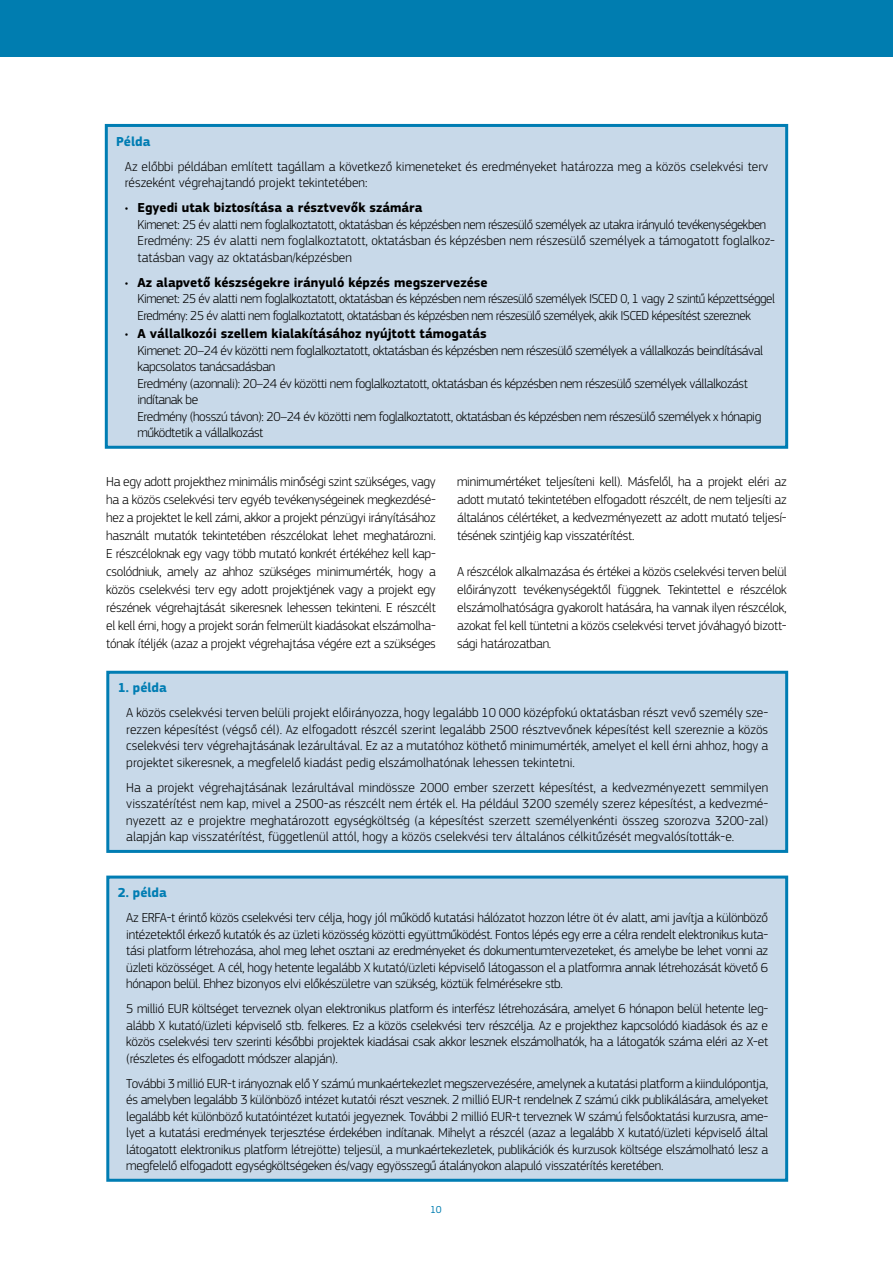
<style>
.page{position:relative;width:893px;height:1263px;background:#fff}
.page>*{position:absolute;margin:0;border:0;box-sizing:border-box;transform-origin:0 0}
.Box_Body{font:300 13.5px/16.5px "EC Square Sans Pro";letter-spacing:-.03em;color:#000;text-align:justify}
.Body{font:300 13.5px/18px "EC Square Sans Pro";letter-spacing:-.02em;color:#000;text-align:justify}
.Box_Body-2{font:300 13.5px/16.5px "EC Square Sans Pro";color:#000}
.Title_table{font:700 13.5px "EC Square Sans Pro";color:#007db3}
.t1{font:10.5px "EC Square Sans Pro";color:#007db0}
.s1{font-weight:700}
</style>
<div class="page">
<div style="left:0;top:0;width:893px;height:57px;background:#007db0"></div>
<div style="left:106px;top:125px;width:681px;height:322px;background:#c8d9e9"></div>
<div style="left:105px;top:124px;width:683px;height:325px;border:3px solid #007db3"></div>
<div style="left:108px;top:672px;width:679px;height:179px;background:#c8d9e9"></div>
<div style="left:106px;top:671px;width:682px;height:182px;border:3px solid #007db3"></div>
<div style="left:108px;top:877px;width:679px;height:303px;background:#c8d9e9"></div>
<div style="left:106px;top:875px;width:682px;height:307px;border:3px solid #007db3"></div>
<h5 class="Title_table" style="left:116px;top:133px;width:36px">Példa</h5>
<p class="Box_Body-2" style="left:125px;top:158px;width:645px">Az előbbi példában említett tagállam a következő kimeneteket és eredményeket határozza meg a közös cselekvési terv részeként végrehajtandó projekt tekintetében:</p>
<p class="Box_Body-2" style="left:138px;top:199px;width:639px;text-indent:-13px">• <span class="s1">Egyedi utak biztosítása a résztvevők számára<br></span>Kimenet: 25 év alatti nem foglalkoztatott, oktatásban és képzésben nem részesülő személyek az utakra irányuló tevékenységekben Eredmény: 25 év alatti nem foglalkoztatott, oktatásban és képzésben nem részesülő személyek a támogatott foglalkoz&shy;tatásban vagy az oktatásban/képzésben</p>
<p class="Box_Body" style="left:138px;top:274px;width:639px;text-align:left;text-indent:-13px">• <span class="s1">Az alapvető készségekre irányuló képzés megszervezése<br></span>Kimenet: 25 év alatti nem foglalkoztatott, oktatásban és képzésben nem részesülő személyek ISCED 0, 1 vagy 2 szintű képzettséggel<br>Eredmény: 25 év alatti nem foglalkoztatott, oktatásban és képzésben nem részesülő személyek, akik ISCED képesítést szereznek</p>
<p class="Box_Body" style="left:138px;top:325px;width:627px;text-align:left;text-indent:-13px">• <span class="s1">A vállalkozói szellem kialakításához nyújtott támogatás<br></span>Kimenet: 20–24 év közötti nem foglalkoztatott, oktatásban és képzésben nem részesülő személyek a vállalkozás beindításával kapcsolatos tanácsadásban<br>Eredmény (azonnali): 20–24 év közötti nem foglalkoztatott, oktatásban és képzésben nem részesülő személyek vállalkozást indítanak be<br>Eredmény (hosszú távon): 20–24 év közötti nem foglalkoztatott, oktatásban és képzésben nem részesülő személyek x hónapig működtetik a vállalkozást</p>
<p class="Body" style="left:106px;top:472px;width:331px">Ha egy adott projekthez minimális minőségi szint szükséges, vagy ha a közös cselekvési terv egyéb tevékenységeinek megkezdésé&shy;hez a projektet le kell zárni, akkor a projekt pénzügyi irányításához használt mutatók tekintetében részcélokat lehet meghatározni.<br>E részcéloknak egy vagy több mutató konkrét értékéhez kell kap&shy;csolódniuk, amely az ahhoz szükséges minimumérték, hogy a közös cselekvési terv egy adott projektjének vagy a projekt egy részének végrehajtását sikeresnek lehessen tekinteni. E részcélt el kell érni, hogy a projekt során felmerült kiadásokat elszámolha&shy;tónak ítéljék (azaz a projekt végrehajtása végére ezt a szükséges</p>
<p class="Body" style="left:457px;top:472px;width:331px">minimumértéket teljesíteni kell). Másfelől, ha a projekt eléri az adott mutató tekintetében elfogadott részcélt, de nem teljesíti az általános célértéket, a kedvezményezett az adott mutató teljesí&shy;tésének szintjéig kap visszatérítést.</p>
<p class="Body" style="left:457px;top:562px;width:331px">A részcélok alkalmazása és értékei a közös cselekvési terven belül előirányzott tevékenységektől függnek. Tekintettel e részcélok elszámolhatóságra gyakorolt hatására, ha vannak ilyen részcélok, azokat fel kell tüntetni a közös cselekvési tervet jóváhagyó bizott&shy;sági határozatban.</p>
<h5 class="Title_table" style="left:118px;top:680px;width:51px">1. példa</h5>
<p class="Box_Body" style="left:126px;top:705px;width:643px">A közös cselekvési terven belüli projekt előirányozza, hogy legalább 10 000 középfokú oktatásban részt vevő személy sze&shy;rezzen képesítést (végső cél). Az elfogadott részcél szerint legalább 2500 résztvevőnek képesítést kell szereznie a közös cselekvési terv végrehajtásának lezárultával. Ez az a mutatóhoz köthető minimumérték, amelyet el kell érni ahhoz, hogy a projektet sikeresnek, a megfelelő kiadást pedig elszámolhatónak lehessen tekintetni.</p>
<p class="Box_Body" style="left:126px;top:779px;width:643px">Ha a projekt végrehajtásának lezárultával mindössze 2000 ember szerzett képesítést, a kedvezményezett semmilyen visszatérítést nem kap, mivel a 2500-as részcélt nem érték el. Ha például 3200 személy szerez képesítést, a kedvezmé&shy;nyezett az e projektre meghatározott egységköltség (a képesítést szerzett személyenkénti összeg szorozva 3200-zal) alapján kap visszatérítést, függetlenül attól, hogy a közös cselekvési terv általános célkitűzését megvalósították-e.</p>
<h5 class="Title_table" style="left:118px;top:885px;width:51px">2. példa</h5>
<p class="Box_Body" style="left:126px;top:909px;width:643px">Az ERFA-t érintő közös cselekvési terv célja, hogy jól működő kutatási hálózatot hozzon létre öt év alatt, ami javítja a különböző intézetektől érkező kutatók és az üzleti közösség közötti együttműködést. Fontos lépés egy erre a célra rendelt elektronikus kuta&shy;tási platform létrehozása, ahol meg lehet osztani az eredményeket és dokumentumtervezeteket, és amelybe be lehet vonni az üzleti közösséget. A cél, hogy hetente legalább X kutató/üzleti képviselő látogasson el a platformra annak létrehozását követő 6 hónapon belül. Ehhez bizonyos elvi előkészületre van szükség, köztük felmérésekre stb.</p>
<p class="Box_Body" style="left:126px;top:1000px;width:643px">5 millió EUR költséget terveznek olyan elektronikus platform és interfész létrehozására, amelyet 6 hónapon belül hetente leg&shy;alább X kutató/üzleti képviselő stb. felkeres. Ez a közös cselekvési terv részcélja. Az e projekthez kapcsolódó kiadások és az e közös cselekvési terv szerinti későbbi projektek kiadásai csak akkor lesznek elszámolhatók, ha a látogatók száma eléri az X-et (részletes és elfogadott módszer alapján).</p>
<p class="Box_Body" style="left:126px;top:1075px;width:643px">További 3 millió EUR-t irányoznak elő Y számú munkaértekezlet megszervezésére, amelynek a kutatási platform a kiindulópontja, és amelyben legalább 3 különböző intézet kutatói részt vesznek. 2 millió EUR-t rendelnek Z számú cikk publikálására, amelyeket legalább két különböző kutatóintézet kutatói jegyeznek. További 2 millió EUR-t terveznek W számú felsőoktatási kurzusra, ame&shy;lyet a kutatási eredmények terjesztése érdekében indítanak. Mihelyt a részcél (azaz a legalább X kutató/üzleti képviselő által látogatott elektronikus platform létrejötte) teljesül, a munkaértekezletek, publikációk és kurzusok költsége elszámolható lesz a megfelelő elfogadott egységköltségeken és/vagy egyösszegű átalányokon alapuló visszatérítés keretében.</p>
<p class="t1" style="left:430px;top:1203px;width:13px">10</p>
</div>
